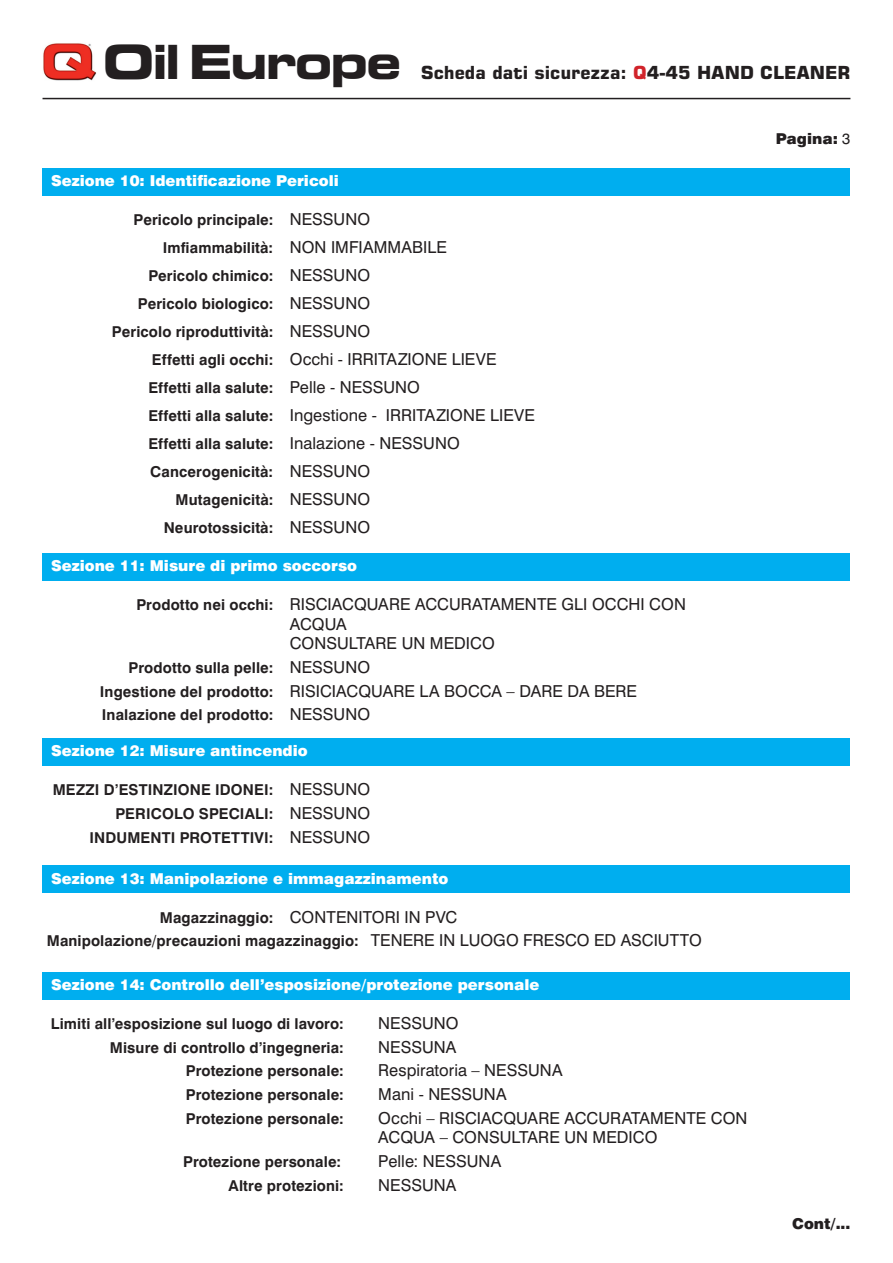
<style>
.page{position:relative;width:893px;height:1263px;background:#fff}
.page>*{position:absolute;margin:0;border:0;box-sizing:border-box;transform-origin:0 0}
.t1{font:700 expanded 46.95px "Square 721 BT";letter-spacing:-.05em;color:#231f20}
.t2{font:700 18px "Square 721 BT";color:#231f20}
.t3{font:16.5px/19.5px "Swiss 721 BT";letter-spacing:.005em;color:#231f20}
.t4{font:700 15px/23.7px "Swiss 721 BT";letter-spacing:.01em;color:#231f20;text-align:right}
.t5{font:900 15px "Swiss 721 BT";color:#fff}
.t6{font:900 15px "Swiss 721 BT";color:#231f20}
.s1{color:#d1232a}
.s2{font-weight:400}
.s3{font-weight:400;font-size:16.5px}
.s4{font-weight:700;font-size:15px}
</style>
<div class="page">
<img style="left:43px;top:43px;width:53px;height:38px">
<hr style="left:43px;top:98px;width:807px;height:1px;background:#231f20">
<div style="left:43px;top:168px;width:807px;height:28px;background:#00aeef"></div>
<div style="left:43px;top:553px;width:807px;height:27px;background:#00aeef"></div>
<div style="left:43px;top:738px;width:807px;height:27px;background:#00aeef"></div>
<div style="left:43px;top:865px;width:807px;height:28px;background:#00aeef"></div>
<div style="left:43px;top:972px;width:807px;height:27px;background:#00aeef"></div>
<h1 class="t1" style="left:103px;top:34px;width:300px">Oil Europe</h1>
<p class="t5" style="left:51px;top:172px;width:289px">Sezione 10: Identificazione Pericoli</p>
<p class="t2" style="left:421px;top:62px;width:431px">Scheda dati sicurezza: <span class="s1">Q</span>4-45 hand cleaner</p>
<p class="t6" style="left:776px;top:130px;width:76px">Pagina: <span class="s2">3</span></p>
<p class="t4" style="left:133px;top:208px;width:238px">Pericolo principale: <span class="s3">NESSUNO</span></p>
<p class="t4" style="left:163px;top:236px;width:286px">Imfiammabilità: <span class="s3">NON IMFIAMMABILE</span></p>
<p class="t4" style="left:148px;top:264px;width:223px">Pericolo chimico: <span class="s3">NESSUNO</span></p>
<p class="t4" style="left:138px;top:292px;width:234px">Pericolo biologico: <span class="s3">NESSUNO</span></p>
<p class="t4" style="left:112px;top:320px;width:260px">Pericolo riproduttività: <span class="s3">NESSUNO</span></p>
<p class="t3" style="left:152px;top:349px;width:346px"><span class="s4">Effetti agli occhi:</span> Occhi - IRRITAZIONE LIEVE</p>
<p class="t4" style="left:148px;top:376px;width:273px">Effetti alla salute: <span class="s3">Pelle - NESSUNO</span></p>
<p class="t3" style="left:148px;top:405px;width:388px"><span class="s4">Effetti alla salute:</span> Ingestione - IRRITAZIONE LIEVE</p>
<p class="t4" style="left:148px;top:432px;width:313px">Effetti alla salute: <span class="s3">Inalazione - NESSUNO</span></p>
<p class="t4" style="left:150px;top:460px;width:221px">Cancerogenicità: <span class="s3">NESSUNO</span></p>
<p class="t4" style="left:176px;top:488px;width:196px">Mutagenicità: <span class="s3">NESSUNO</span></p>
<p class="t4" style="left:164px;top:516px;width:208px">Neurotossicità: <span class="s3">NESSUNO</span></p>
<p class="t5" style="left:51px;top:557px;width:308px">Sezione 11: Misure di primo soccorso</p>
<p class="t3" style="left:290px;top:594px;width:398px;text-indent:-153px"><span class="s4">Prodotto nei occhi:</span> RISCIACQUARE ACCURATAMENTE GLI OCCHI CON<br>ACQUA<br>CONSULTARE UN MEDICO</p>
<p class="t4" style="left:128px;top:655px;width:243px">Prodotto sulla pelle: <span class="s3">NESSUNO</span></p>
<p class="t3" style="left:100px;top:681px;width:539px"><span class="s4">Ingestione del prodotto:</span> RISICIACQUARE LA BOCCA – DARE DA BERE</p>
<p class="t4" style="left:102px;top:703px;width:270px">Inalazione del prodotto: <span class="s3">NESSUNO</span></p>
<p class="t5" style="left:51px;top:742px;width:258px">Sezione 12: Misure antincendio</p>
<p class="t4" style="left:53px;top:778px;width:319px">MEZZI D’ESTINZIONE IDONEI: <span class="s3">NESSUNO<br></span>PERICOLO SPECIALI: <span class="s3">NESSUNO<br></span>INDUMENTI PROTETTIVI: <span class="s3">NESSUNO</span></p>
<p class="t5" style="left:51px;top:869px;width:399px">Sezione 13: Manipolazione e immagazzinamento</p>
<p class="t3" style="left:160px;top:907px;width:299px"><span class="s4">Magazzinaggio:</span> CONTENITORI IN PVC</p>
<p class="t4" style="left:47px;top:929px;width:656px">Manipolazione/precauzioni magazzinaggio: <span class="s3">TENERE IN LUOGO FRESCO ED ASCIUTTO</span></p>
<p class="t5" style="left:51px;top:976px;width:490px">Sezione 14: Controllo dell’esposizione/protezione personale</p>
<p class="t4" style="left:51px;top:1012px;width:294px">Limiti all’esposizione sul luogo di lavoro:</p>
<p class="t3" style="left:378px;top:1013px;width:82px">NESSUNO</p>
<p class="t4" style="left:110px;top:1035px;width:235px">Misure di controllo d’ingegneria:</p>
<p class="t3" style="left:378px;top:1037px;width:80px">NESSUNA</p>
<p class="t4" style="left:186px;top:1059px;width:159px">Protezione personale:</p>
<p class="t3" style="left:378px;top:1061px;width:186px">Respiratoria – NESSUNA</p>
<p class="t4" style="left:186px;top:1083px;width:159px">Protezione personale:</p>
<p class="t3" style="left:378px;top:1084px;width:130px">Mani - NESSUNA</p>
<p class="t4" style="left:186px;top:1107px;width:159px">Protezione personale:</p>
<p class="t3" style="left:378px;top:1108px;width:371px">Occhi – RISCIACQUARE ACCURATAMENTE CON<br>ACQUA – CONSULTARE UN MEDICO</p>
<p class="t4" style="left:183px;top:1150px;width:159px">Protezione personale:</p>
<p class="t3" style="left:378px;top:1151px;width:124px">Pelle: NESSUNA</p>
<p class="t4" style="left:229px;top:1174px;width:117px">Altre protezioni:</p>
<p class="t3" style="left:378px;top:1175px;width:80px">NESSUNA</p>
<p class="t6" style="left:792px;top:1214px;width:60px">Cont/...</p>
</div>
